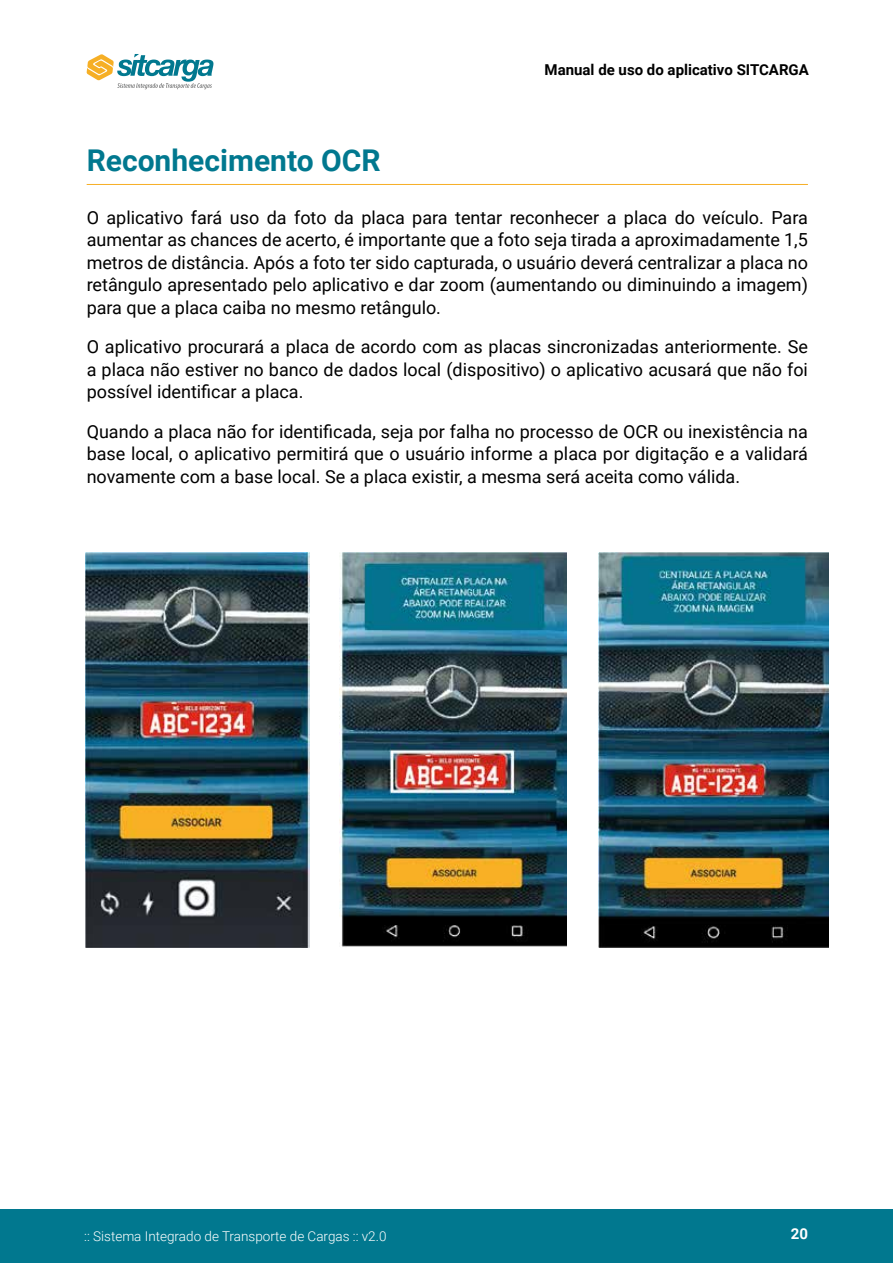
<style>
.page{position:relative;width:893px;height:1263px;background:#fff}
.page>*{position:absolute;margin:0;border:0;box-sizing:border-box;transform-origin:0 0}
.t1{font:700 30px "Roboto";color:#01788f}
.t2{font:18px/22.5px "Roboto";color:#000;text-align:justify}
.t3{font:700 15px "Roboto";color:#000}
.t4{font:700 15px "Roboto";color:#fff}
.t5{font:300 13.5px "Roboto";color:#fff}
</style>
<div class="page">
<div style="left:0;top:1209px;width:893px;height:54px;background:#01788f"></div>
<svg style="left:87px;top:54px;width:126px;height:35px"></svg>
<hr style="left:87px;top:184px;width:721px;height:1px;background:#f6af25">
<img style="left:85px;top:553px;width:225px;height:394px">
<img style="left:339px;top:553px;width:228px;height:394px">
<img style="left:598px;top:553px;width:231px;height:394px">
<p class="t3" style="left:545px;top:59px;width:266px">Manual de uso do aplicativo SITCARGA</p>
<h1 class="t1" style="left:87px;top:140px;width:295px">Reconhecimento OCR</h1>
<p class="t2" style="left:87px;top:205px;width:723px">O aplicativo fará uso da foto da placa para tentar reconhecer a placa do veículo. Para aumentar as chances de acerto, é importante que a foto seja tirada a aproximadamente 1,5 metros de distância. Após a foto ter sido capturada, o usuário deverá centralizar a placa no retângulo apresentado pelo aplicativo e dar zoom (aumentando ou diminuindo a imagem) para que a placa caiba no mesmo retângulo.</p>
<p class="t2" style="left:87px;top:335px;width:723px">O aplicativo procurará a placa de acordo com as placas sincronizadas anteriormente. Se a placa não estiver no banco de dados local (dispositivo) o aplicativo acusará que não foi possível identificar a placa.</p>
<p class="t2" style="left:87px;top:419px;width:723px">Quando a placa não for identificada, seja por falha no processo de OCR ou inexistência na base local, o aplicativo permitirá que o usuário informe a placa por digitação e a validará novamente com a base local. Se a placa existir, a mesma será aceita como válida.</p>
<p class="t5" style="left:84px;top:1227px;width:304px">:: Sistema Integrado de Transporte de Cargas :: v2.0</p>
<p class="t4" style="left:791px;top:1223px;width:19px">20</p>
</div>
